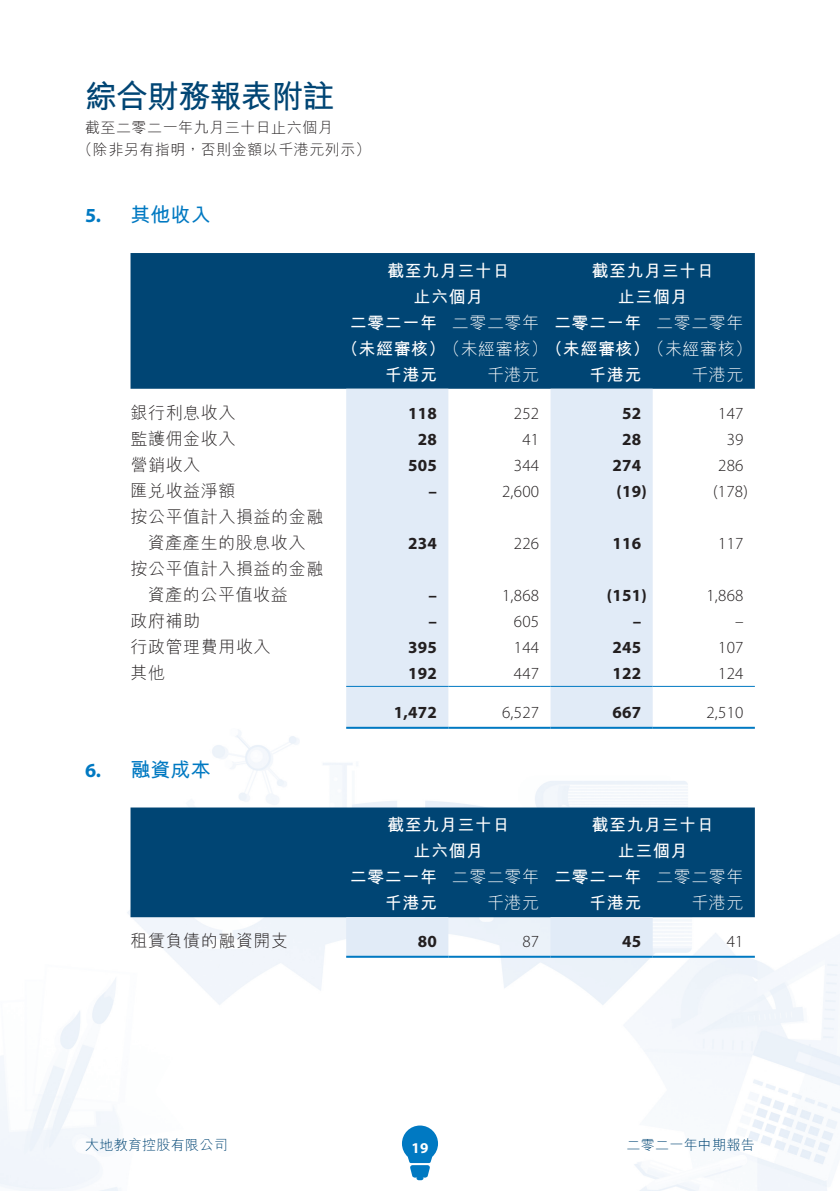
<style>
.page{position:relative;width:840px;height:1191px;background:#fff}
.page>*{position:absolute;margin:0;border:0;box-sizing:border-box;transform-origin:0 0}
.t1{font:700 32px "M Hei HK";letter-spacing:-.03em;color:#004574}
._01_H1{font:700 20px "M Hei HK";color:#0079c2}
._01_H1-2{font:700 20px "Myriad Pro";color:#0079c2}
._50_Table_txt{font:700 17px "M Hei HK";letter-spacing:.03em;color:#fff}
._50_Table_txt-2{font:300 17px "M Hei HK";letter-spacing:.035em;color:#231f20}
._50_Table_txt-3{font:300 17px "Myriad Pro";letter-spacing:.015em;color:#231f20}
._50_Table_txt-4{font:700 17px "Myriad Pro";letter-spacing:.01em;color:#231f20}
._50_Table_txt-5{font:300 17px "M Hei HK";letter-spacing:.035em;color:#fff}
.t2{font:300 15px/22px "M Hei HK";letter-spacing:.035em;color:#231f20}
.t3{font:700 15px "Myriad Pro";color:#fff}
.t4{font:300 14px "M Hei HK";letter-spacing:.02em;color:#004574}
.s1{font-weight:300}
</style>
<div class="page">
<img style="left:0;top:253px;width:839px;height:938px">
<svg style="left:401px;top:1125px;width:37px;height:55px"></svg>
<div style="left:130px;top:253px;width:624px;height:136px;background:#004574"></div>
<svg style="left:346px;top:389px;width:306px;height:338px;fill:#e1ebf7"></svg>
<hr style="left:346px;top:686px;width:102px;height:1px;background:#0079c2">
<hr style="left:448px;top:686px;width:102px;height:1px;background:#0079c2">
<hr style="left:550px;top:686px;width:102px;height:1px;background:#0079c2">
<hr style="left:652px;top:686px;width:102px;height:1px;background:#0079c2">
<hr style="left:346px;top:727px;width:102px;height:2px;background:#0079c2">
<hr style="left:448px;top:727px;width:102px;height:2px;background:#0079c2">
<hr style="left:550px;top:727px;width:102px;height:2px;background:#0079c2">
<hr style="left:652px;top:727px;width:102px;height:2px;background:#0079c2">
<div style="left:130px;top:807px;width:624px;height:110px;background:#004574"></div>
<svg style="left:346px;top:917px;width:306px;height:38px;background:#e5edf7"></svg>
<hr style="left:346px;top:955px;width:102px;height:2px;background:#0079c2">
<hr style="left:448px;top:955px;width:102px;height:2px;background:#0079c2">
<hr style="left:550px;top:955px;width:102px;height:2px;background:#0079c2">
<hr style="left:652px;top:955px;width:102px;height:2px;background:#0079c2">
<h1 class="t1" style="left:85px;top:73px;width:251px">綜合財務報表附註</h1>
<p class="t2" style="left:78px;top:116px;width:294px;text-indent:7px">截至二零二一年九月三十日止六個月<br>（除非另有指明，否則金額以千港元列示(</p>
<p class="_01_H1-2" style="left:85px;top:202px;width:17px">5.</p>
<p class="_01_H1-2" style="left:85px;top:756px;width:17px">6.</p>
<p class="_01_H1" style="left:130px;top:200px;width:82px">其他收入</p>
<p class="_50_Table_txt" style="left:387px;top:258px;width:124px">截至九月三十日</p>
<p class="_50_Table_txt" style="left:413px;top:284px;width:71px">止六個月</p>
<p class="_50_Table_txt" style="left:591px;top:258px;width:124px">截至九月三十日</p>
<p class="_50_Table_txt" style="left:617px;top:284px;width:71px">止三個月</p>
<p class="_50_Table_txt-5" style="left:655px;top:314px;width:89px">二零二零年</p>
<p class="_50_Table_txt-5" style="left:451px;top:314px;width:89px">二零二零年</p>
<p class="_50_Table_txt" style="left:349px;top:310px;width:89px">二零二一年</p>
<p class="_50_Table_txt" style="left:341px;top:336px;width:412px">（未經審核）<span class="s1">（未經審核）</span>（未經審核）<span class="s1">（未經審核(</span></p>
<p class="_50_Table_txt-5" style="left:691px;top:366px;width:54px">千港元</p>
<p class="_50_Table_txt" style="left:553px;top:310px;width:89px">二零二一年</p>
<p class="_50_Table_txt-5" style="left:486px;top:366px;width:54px">千港元</p>
<p class="_50_Table_txt" style="left:384px;top:362px;width:54px">千港元</p>
<p class="_50_Table_txt" style="left:589px;top:362px;width:54px">千港元</p>
<p class="_50_Table_txt-2" style="left:130px;top:404px;width:106px">銀行利息收入</p>
<p class="_50_Table_txt-4" style="left:408px;top:402px;width:30px">118</p>
<p class="_50_Table_txt-3" style="left:513px;top:403px;width:27px">252</p>
<p class="_50_Table_txt-4" style="left:622px;top:402px;width:21px">52</p>
<p class="_50_Table_txt-3" style="left:717px;top:403px;width:27px">147</p>
<p class="_50_Table_txt-2" style="left:130px;top:430px;width:106px">監護佣金收入</p>
<p class="_50_Table_txt-4" style="left:417px;top:428px;width:21px">28</p>
<p class="_50_Table_txt-3" style="left:522px;top:429px;width:18px">41</p>
<p class="_50_Table_txt-4" style="left:622px;top:428px;width:21px">28</p>
<p class="_50_Table_txt-3" style="left:726px;top:429px;width:18px">39</p>
<p class="_50_Table_txt-2" style="left:130px;top:456px;width:71px">營銷收入</p>
<p class="_50_Table_txt-4" style="left:408px;top:454px;width:30px">505</p>
<p class="_50_Table_txt-3" style="left:513px;top:455px;width:27px">344</p>
<p class="_50_Table_txt-4" style="left:612px;top:454px;width:30px">274</p>
<p class="_50_Table_txt-3" style="left:717px;top:455px;width:27px">286</p>
<p class="_50_Table_txt-2" style="left:130px;top:482px;width:106px">匯兌收益淨額</p>
<p class="_50_Table_txt-2" style="left:130px;top:508px;width:194px">按公平值計入損益的金融</p>
<p class="_50_Table_txt-4" style="left:428px;top:480px;width:10px">–</p>
<p class="_50_Table_txt-3" style="left:502px;top:481px;width:39px">2,600</p>
<p class="_50_Table_txt-4" style="left:616px;top:480px;width:32px">)19(</p>
<p class="_50_Table_txt-3" style="left:712px;top:481px;width:36px">)178(</p>
<p class="_50_Table_txt-2" style="left:148px;top:534px;width:159px">資產產生的股息收入</p>
<p class="_50_Table_txt-2" style="left:130px;top:560px;width:194px">按公平值計入損益的金融</p>
<p class="_50_Table_txt-4" style="left:408px;top:532px;width:30px">234</p>
<p class="_50_Table_txt-3" style="left:513px;top:533px;width:27px">226</p>
<p class="_50_Table_txt-4" style="left:612px;top:532px;width:30px">116</p>
<p class="_50_Table_txt-3" style="left:717px;top:533px;width:27px">117</p>
<p class="_50_Table_txt-2" style="left:148px;top:586px;width:141px">資產的公平值收益</p>
<p class="_50_Table_txt-4" style="left:428px;top:584px;width:10px">–</p>
<p class="_50_Table_txt-3" style="left:502px;top:585px;width:39px">1,868</p>
<p class="_50_Table_txt-4" style="left:606px;top:584px;width:41px">)151(</p>
<p class="_50_Table_txt-3" style="left:706px;top:585px;width:39px">1,868</p>
<p class="_50_Table_txt-2" style="left:130px;top:612px;width:71px">政府補助</p>
<p class="_50_Table_txt-4" style="left:428px;top:610px;width:10px">–</p>
<p class="_50_Table_txt-3" style="left:513px;top:611px;width:27px">605</p>
<p class="_50_Table_txt-4" style="left:632px;top:610px;width:10px">–</p>
<p class="_50_Table_txt-3" style="left:734px;top:611px;width:10px">–</p>
<p class="_50_Table_txt-2" style="left:130px;top:638px;width:141px">行政管理費用收入</p>
<p class="_50_Table_txt-4" style="left:408px;top:636px;width:30px">395</p>
<p class="_50_Table_txt-3" style="left:513px;top:637px;width:27px">144</p>
<p class="_50_Table_txt-4" style="left:612px;top:636px;width:30px">245</p>
<p class="_50_Table_txt-3" style="left:717px;top:637px;width:27px">107</p>
<p class="_50_Table_txt-2" style="left:130px;top:664px;width:36px">其他</p>
<p class="_50_Table_txt-4" style="left:408px;top:662px;width:30px">192</p>
<p class="_50_Table_txt-3" style="left:513px;top:663px;width:27px">447</p>
<p class="_50_Table_txt-4" style="left:612px;top:662px;width:30px">122</p>
<p class="_50_Table_txt-3" style="left:717px;top:663px;width:27px">124</p>
<p class="_50_Table_txt-4" style="left:394px;top:701px;width:44px">1,472</p>
<p class="_50_Table_txt-3" style="left:502px;top:702px;width:39px">6,527</p>
<p class="_50_Table_txt-4" style="left:612px;top:701px;width:30px">667</p>
<p class="_50_Table_txt-3" style="left:706px;top:702px;width:39px">2,510</p>
<p class="_01_H1" style="left:130px;top:754px;width:82px">融資成本</p>
<p class="_50_Table_txt" style="left:387px;top:812px;width:124px">截至九月三十日</p>
<p class="_50_Table_txt" style="left:413px;top:838px;width:71px">止六個月</p>
<p class="_50_Table_txt" style="left:349px;top:864px;width:89px">二零二一年</p>
<p class="_50_Table_txt-5" style="left:451px;top:868px;width:89px">二零二零年</p>
<p class="_50_Table_txt" style="left:591px;top:812px;width:124px">截至九月三十日</p>
<p class="_50_Table_txt" style="left:617px;top:838px;width:71px">止三個月</p>
<p class="_50_Table_txt-5" style="left:655px;top:868px;width:89px">二零二零年</p>
<p class="_50_Table_txt" style="left:553px;top:864px;width:89px">二零二一年</p>
<p class="_50_Table_txt" style="left:384px;top:890px;width:54px">千港元</p>
<p class="_50_Table_txt-5" style="left:486px;top:894px;width:54px">千港元</p>
<p class="_50_Table_txt" style="left:589px;top:890px;width:54px">千港元</p>
<p class="_50_Table_txt-5" style="left:691px;top:894px;width:54px">千港元</p>
<p class="_50_Table_txt-2" style="left:130px;top:932px;width:159px">租賃負債的融資開支</p>
<p class="_50_Table_txt-4" style="left:417px;top:930px;width:21px">80</p>
<p class="_50_Table_txt-3" style="left:522px;top:931px;width:18px">87</p>
<p class="_50_Table_txt-4" style="left:622px;top:930px;width:21px">45</p>
<p class="_50_Table_txt-3" style="left:726px;top:931px;width:18px">41</p>
<p class="t4" style="left:85px;top:1138px;width:144px">大地教育控股有限公司</p>
<p class="t3" style="left:411px;top:1138px;width:18px">19</p>
<p class="t4" style="left:626px;top:1138px;width:130px">二零二一年中期報告</p>
</div>
